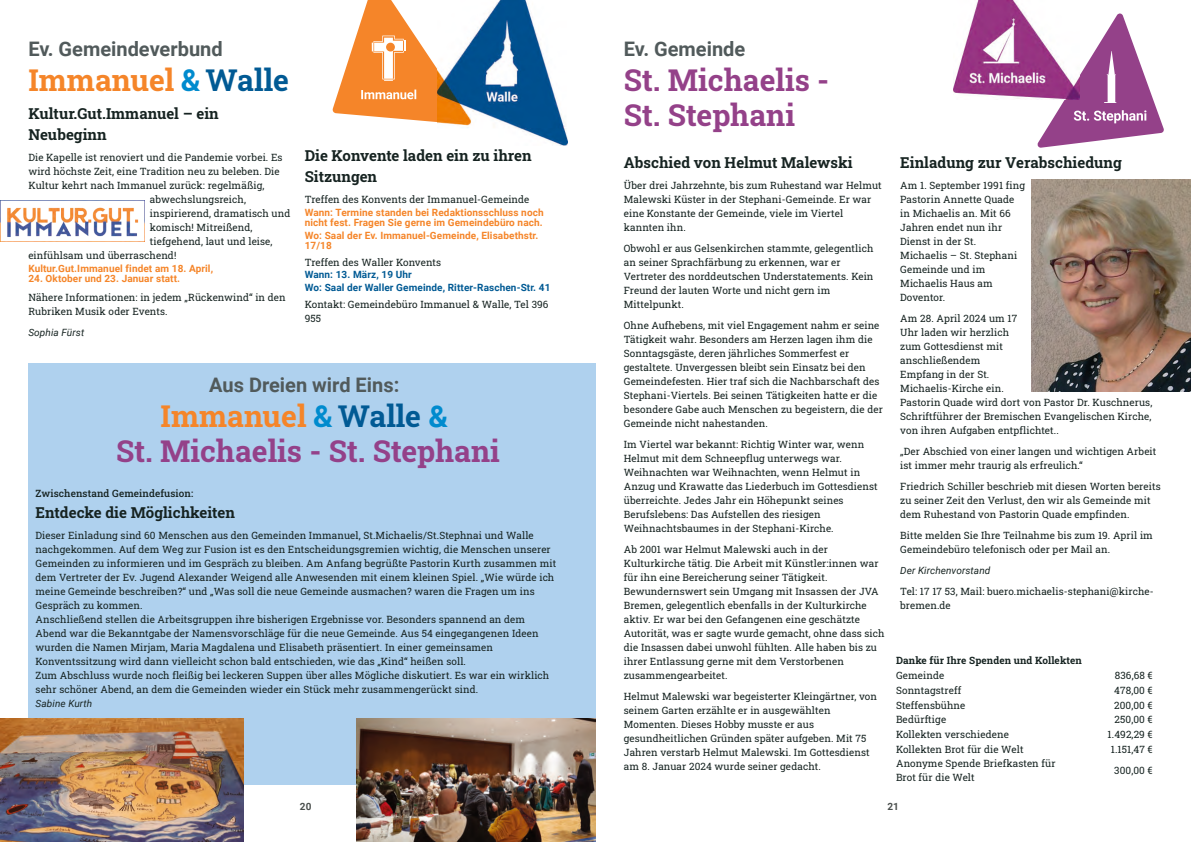
<style>
.page{position:relative;width:1191px;height:842px;background:#fff}
.page>*{position:absolute;margin:0;border:0;box-sizing:border-box;transform-origin:0 0}
.t1{font:700 30px/35px "Roboto Slab";color:#944189;text-align:center}
.t2{font:700 30px "Roboto Slab";color:#f58529}
.t3{font:700 20px "Roboto";color:#515a5b}
.t4{font:700 15px/21px "Roboto Slab";color:#162321}
.t5{font:10px/14px "Roboto Slab";letter-spacing:.01em;color:#162321}
.t6{font:700 10px/10px "Roboto";letter-spacing:.01em;color:#f58529}
.t7{font:700 10px/12.8px "Roboto";letter-spacing:.01em;color:#015a94}
.t8{font:italic 10px "Roboto";letter-spacing:.01em;color:#162321}
.t9{font:700 10px "Roboto Slab";letter-spacing:.01em;color:#162321}
.t10{font:500 10px "Roboto Slab";letter-spacing:.01em;color:#162321}
.t11{font:700 10px "Roboto";color:#4a4f4d}
.s1{color:#008bce}
.s2{color:#015a94}
.s3{color:#f58529}
.s4{font-family:"Roboto";color:#008bce}
</style>
<div class="page">
<div style="left:28px;top:364px;width:567px;height:420px;background:#afd1ee"></div>
<img style="left:356px;top:718px;width:239px;height:124px">
<img style="left:0;top:718px;width:243px;height:124px">
<img style="left:0;top:200px;width:144px;height:42px">
<img style="left:1031px;top:180px;width:160px;height:211px">
<svg style="left:333px;top:0;width:105px;height:123px"></svg>
<img style="left:438px;top:0;width:129px;height:145px">
<svg style="left:1037px;top:13px;width:126px;height:135px"></svg>
<img style="left:953px;top:0;width:126px;height:99px">
<h2 class="t3" style="left:28px;top:41px;width:196px">Ev. Gemeindeverbund</h2>
<h1 class="t2" style="left:28px;top:60px;width:262px">Immanuel <span class="s1">&amp;</span> <span class="s2">Walle</span></h1>
<h3 class="t4" style="left:28px;top:103px;width:192px">Kultur.Gut.Immanuel – ein<br>Neubeginn</h3>
<p class="t5" style="left:28px;top:150px;width:256px">Die Kapelle ist renoviert und die Pandemie vorbei. Es</p>
<p class="t5" style="left:28px;top:164px;width:253px">wird höchste Zeit, eine Tradition neu zu beleben. Die</p>
<p class="t5" style="left:28px;top:178px;width:237px">Kultur kehrt nach Immanuel zurück: regelmäßig,</p>
<p class="t5" style="left:150px;top:192px;width:98px">abwechslungsreich,</p>
<p class="t5" style="left:150px;top:206px;width:142px">inspirierend, dramatisch und</p>
<p class="t5" style="left:150px;top:220px;width:104px">komisch! Mitreißend,</p>
<p class="t5" style="left:150px;top:234px;width:124px">tiefgehend, laut und leise,</p>
<p class="t5" style="left:28px;top:248px;width:149px">einfühlsam und überraschend!</p>
<p class="t6" style="left:28px;top:264px;width:186px">Kultur.Gut.Immanuel findet am 18. April,</p>
<p class="t6" style="left:28px;top:274px;width:153px">24. Oktober und 23. Januar statt.</p>
<p class="t5" style="left:28px;top:290px;width:259px">Nähere Informationen: in jedem „Rückenwind“ in den<br>Rubriken Musik oder Events.</p>
<p class="t8" style="left:28px;top:328px;width:57px">Sophia Fürst</p>
<h3 class="t4" style="left:305px;top:145px;width:228px">Die Konvente laden ein zu ihren<br>Sitzungen</h3>
<p class="t5" style="left:305px;top:192px;width:226px">Treffen des Konvents der Immanuel-Gemeinde</p>
<p class="t6" style="left:305px;top:208px;width:240px">Wann: Termine standen bei Redaktionsschluss noch nicht fest. Fragen Sie gerne im Gemeindebüro nach.</p>
<p class="t6" style="left:305px;top:231px;width:235px">Wo: Saal der Ev. Immanuel-Gemeinde, Elisabethstr.<br>17/18</p>
<p class="t5" style="left:305px;top:255px;width:138px">Treffen des Waller Konvents</p>
<p class="t7" style="left:305px;top:269px;width:247px">Wann: 13. März, 19 Uhr<br>Wo: Saal der Waller Gemeinde, Ritter-Raschen-Str. 41</p>
<p class="t5" style="left:305px;top:297px;width:245px">Kontakt: Gemeindebüro Immanuel &amp; Walle, Tel 396<br>955</p>
<h2 class="t3" style="left:209px;top:377px;width:192px">Aus Dreien wird Eins:</h2>
<h1 class="t1" style="left:116px;top:398px;width:385px"><span class="s3">Immanuel</span> <span class="s1">&amp;</span> <span class="s2">Walle</span> <span class="s4">&amp;<br></span>St. Michaelis - St. Stephani</h1>
<p class="t10" style="left:36px;top:487px;width:159px">Zwischenstand Gemeindefusion:</p>
<h3 class="t4" style="left:36px;top:502px;width:201px">Entdecke die Möglichkeiten</h3>
<p class="t5" style="left:36px;top:528px;width:522px">Dieser Einladung sind 60 Menschen aus den Gemeinden Immanuel, St.Michaelis/St.Stephnai und Walle nachgekommen. Auf dem Weg zur Fusion ist es den Entscheidungsgremien wichtig, die Menschen unserer Gemeinden zu informieren und im Gespräch zu bleiben. Am Anfang begrüßte Pastorin Kurth zusammen mit dem Vertreter der Ev. Jugend Alexander Weigend alle Anwesenden mit einem kleinen Spiel. „Wie würde ich meine Gemeinde beschreiben?“ und „Was soll die neue Gemeinde ausmachen? waren die Fragen um ins Gespräch zu kommen.<br>Anschließend stellen die Arbeitsgruppen ihre bisherigen Ergebnisse vor. Besonders spannend an dem Abend war die Bekanntgabe der Namensvorschläge für die neue Gemeinde. Aus 54 eingegangenen Ideen wurden die Namen Mirjam, Maria Magdalena und Elisabeth präsentiert. In einer gemeinsamen Konventssitzung wird dann vielleicht schon bald entschieden, wie das „Kind“ heißen soll.<br>Zum Abschluss wurde noch fleißig bei leckeren Suppen über alles Mögliche diskutiert. Es war ein wirklich sehr schöner Abend, an dem die Gemeinden wieder ein Stück mehr zusammengerückt sind.</p>
<p class="t8" style="left:36px;top:700px;width:58px">Sabine Kurth</p>
<p class="t11" style="left:300px;top:802px;width:13px">20</p>
<h2 class="t3" style="left:624px;top:41px;width:123px">Ev. Gemeinde</h2>
<h1 class="t1" style="left:624px;top:62px;width:207px;text-align:left">St. Michaelis -<br>St. Stephani</h1>
<h3 class="t4" style="left:624px;top:152px;width:230px">Abschied von Helmut Malewski</h3>
<p class="t5" style="left:624px;top:178px;width:259px">Über drei Jahrzehnte, bis zum Ruhestand war Helmut Malewski Küster in der Stephani-Gemeinde. Er war eine Konstante der Gemeinde, viele im Viertel kannten ihn.</p>
<p class="t5" style="left:624px;top:241px;width:251px">Obwohl er aus Gelsenkirchen stammte, gelegentlich an seiner Sprachfärbung zu erkennen, war er Vertreter des norddeutschen Understatements. Kein Freund der lauten Worte und nicht gern im Mittelpunkt.</p>
<p class="t5" style="left:624px;top:318px;width:260px">Ohne Aufhebens, mit viel Engagement nahm er seine Tätigkeit wahr. Besonders am Herzen lagen ihm die Sonntagsgäste, deren jährliches Sommerfest er gestaltete. Unvergessen bleibt sein Einsatz bei den Gemeindefesten. Hier traf sich die Nachbarschaft des Stephani-Viertels. Bei seinen Tätigkeiten hatte er die besondere Gabe auch Menschen zu begeistern, die der Gemeinde nicht nahestanden.</p>
<p class="t5" style="left:624px;top:437px;width:255px">Im Viertel war bekannt: Richtig Winter war, wenn Helmut mit dem Schneepflug unterwegs war.<br>Weihnachten war Weihnachten, wenn Helmut in Anzug und Krawatte das Liederbuch im Gottesdienst überreichte. Jedes Jahr ein Höhepunkt seines Berufslebens: Das Aufstellen des riesigen Weihnachtsbaumes in der Stephani-Kirche.</p>
<p class="t5" style="left:624px;top:542px;width:262px">Ab 2001 war Helmut Malewski auch in der Kulturkirche tätig. Die Arbeit mit Künstler:innen war für ihn eine Bereicherung seiner Tätigkeit.<br>Bewundernswert sein Umgang mit Insassen der JVA Bremen, gelegentlich ebenfalls in der Kulturkirche aktiv. Er war bei den Gefangenen eine geschätzte Autorität, was er sagte wurde gemacht, ohne dass sich die Insassen dabei unwohl fühlten. Alle haben bis zu ihrer Entlassung gerne mit dem Verstorbenen zusammengearbeitet.</p>
<p class="t5" style="left:624px;top:689px;width:255px">Helmut Malewski war begeisterter Kleingärtner, von seinem Garten erzählte er in ausgewählten Momenten. Dieses Hobby musste er aus gesundheitlichen Gründen später aufgeben. Mit 75<br>Jahren verstarb Helmut Malewski. Im Gottesdienst am 8. Januar 2024 wurde seiner gedacht.</p>
<h3 class="t4" style="left:900px;top:152px;width:223px">Einladung zur Verabschiedung</h3>
<p class="t5" style="left:900px;top:178px;width:126px">Am 1. September 1991 fing<br>Pastorin Annette Quade in Michaelis an. Mit 66<br>Jahren endet nun ihr<br>Dienst in der St.<br>Michaelis – St. Stephani<br>Gemeinde und im<br>Michaelis Haus am<br>Doventor.</p>
<p class="t5" style="left:900px;top:311px;width:253px">Am 28. April 2024 um 17<br>Uhr laden wir herzlich<br>zum Gottesdienst mit<br>anschließendem<br>Empfang in der St.<br>Michaelis-Kirche ein.<br>Pastorin Quade wird dort von Pastor Dr. Kuschnerus,<br>Schriftführer der Bremischen Evangelischen Kirche, von ihren Aufgaben entpflichtet..</p>
<p class="t5" style="left:900px;top:444px;width:258px">„Der Abschied von einer langen und wichtigen Arbeit ist immer mehr traurig als erfreulich.“</p>
<p class="t5" style="left:900px;top:479px;width:262px">Friedrich Schiller beschrieb mit diesen Worten bereits zu seiner Zeit den Verlust, den wir als Gemeinde mit dem Ruhestand von Pastorin Quade empfinden.</p>
<p class="t5" style="left:900px;top:528px;width:254px">Bitte melden Sie Ihre Teilnahme bis zum 19. April im<br>Gemeindebüro telefonisch oder per Mail an.</p>
<p class="t8" style="left:900px;top:567px;width:92px">Der Kirchenvorstand</p>
<p class="t5" style="left:900px;top:584px;width:255px">Tel: 17 17 53, Mail: buero.michaelis-stephani@kirche&shy;bremen.de</p>
<p class="t9" style="left:896px;top:654px;width:187px">Danke für Ihre Spenden und Kollekten</p>
<p class="t5" style="left:896px;top:668px;width:50px">Gemeinde</p>
<p class="t5" style="left:1114px;top:668px;width:39px">836,68 €</p>
<p class="t5" style="left:896px;top:683px;width:67px">Sonntagstreff</p>
<p class="t5" style="left:1114px;top:683px;width:40px">478,00 €</p>
<p class="t5" style="left:896px;top:698px;width:71px">Steffensbühne</p>
<p class="t5" style="left:1114px;top:698px;width:40px">200,00 €</p>
<p class="t5" style="left:896px;top:713px;width:52px">Bedürftige</p>
<p class="t5" style="left:1114px;top:713px;width:40px">250,00 €</p>
<p class="t5" style="left:896px;top:727px;width:114px">Kollekten verschiedene</p>
<p class="t5" style="left:1107px;top:727px;width:47px">1.492,29 €</p>
<p class="t5" style="left:896px;top:742px;width:129px">Kollekten Brot für die Welt</p>
<p class="t5" style="left:1111px;top:742px;width:43px">1.151,47 €</p>
<p class="t5" style="left:896px;top:756px;width:161px">Anonyme Spende Briefkasten für<br>Brot für die Welt</p>
<p class="t5" style="left:1114px;top:763px;width:40px">300,00 €</p>
<p class="t11" style="left:887px;top:802px;width:13px">21</p>
</div>
